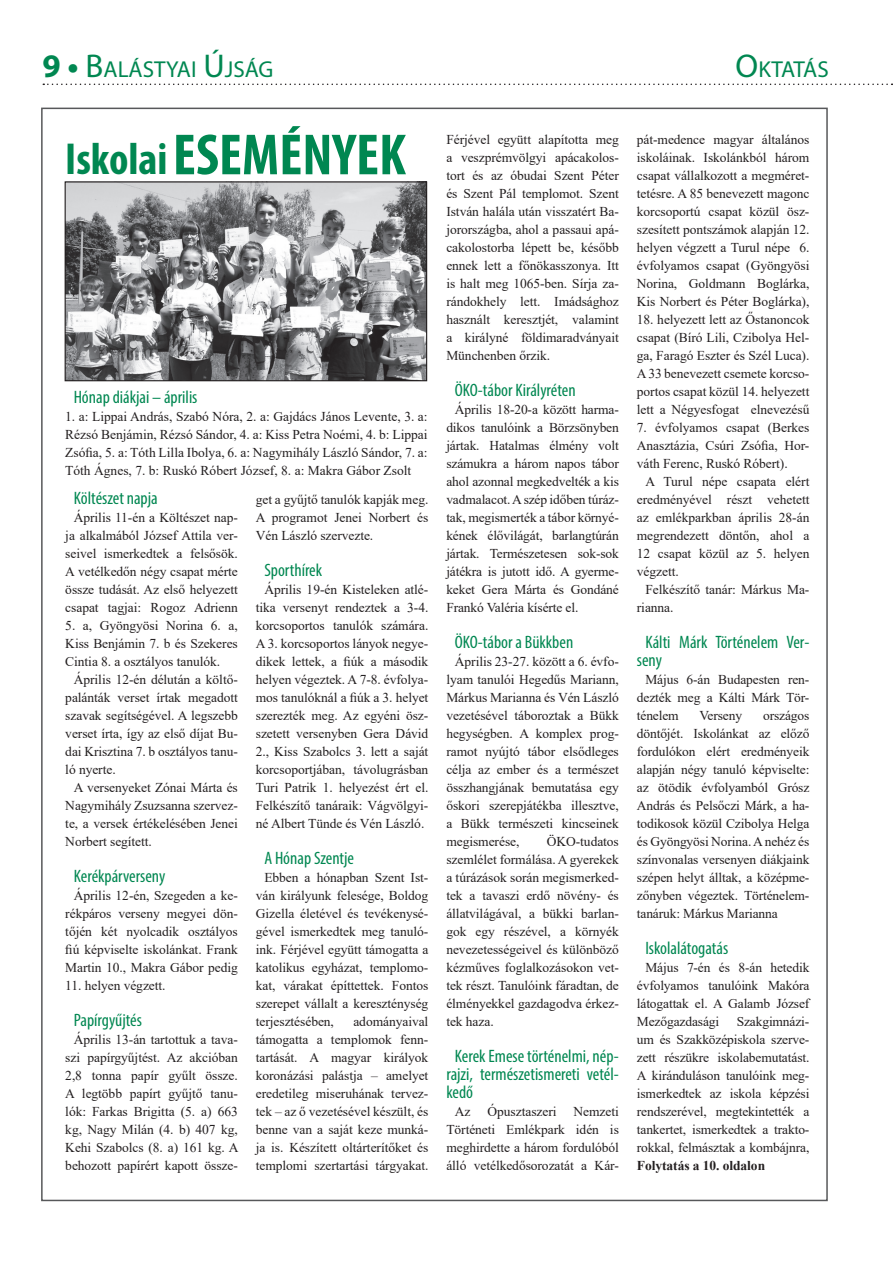
<style>
.page{position:relative;width:893px;height:1263px;background:#fff}
.page>*{position:absolute;margin:0;border:0;box-sizing:border-box;transform-origin:0 0}
.t1{font:700 condensed 58.5px "Myriad Pro";color:#008751}
.t2{font:23.1px "Myriad Pro";color:#008751}
.t3{font:condensed 18px/18px "Myriad Pro";color:#008751;text-align:justify}
.t4{font:13.5px/18px "Times New Roman";letter-spacing:-.005em;color:#231f20;text-align:justify}
.t5{font:700 13.5px "Times New Roman";letter-spacing:-.005em;color:#231f20}
.s1{font-weight:700;font-size:33px}
.s2{font-size:33px}
.s3{font-size:45px}
</style>
<div class="page">
<svg style="left:43px;top:84px;width:850px;height:1px"></svg>
<img style="left:67px;top:183px;width:358px;height:196px">
<div style="left:65px;top:181px;width:362px;height:200px;border:1px solid #231f20"></div>
<h2 class="t2" style="left:43px;top:55px;width:232px"><span class="s1">9 •</span> <span class="s2">B</span>ALÁSTYAI <span class="s2">Ú</span>JSÁG</h2>
<h2 class="t2" style="left:736px;top:55px;width:95px"><span class="s2">O</span>KTATÁS</h2>
<h1 class="t1" style="left:65px;top:118px;width:342px"><span class="s3">Iskolai</span>ESEMÉNYEK</h1>
<h3 class="t3" style="left:74px;top:388px;width:125px">Hónap diákjai – április</h3>
<p class="t4" style="left:65px;top:407px;width:364px">1. a: Lippai András, Szabó Nóra, 2. a: Gajdács János Levente, 3. a:<br>Rézsó Benjámin, Rézsó Sándor, 4. a: Kiss Petra Noémi, 4. b: Lippai Zsófia, 5. a: Tóth Lilla Ibolya, 6. a: Nagymihály László Sándor, 7. a:<br>Tóth Ágnes, 7. b: Ruskó Róbert József, 8. a: Makra Gábor Zsolt</p>
<h3 class="t3" style="left:74px;top:489px;width:85px">Költészet napja</h3>
<p class="t4" style="left:65px;top:508px;width:174px;text-indent:9px">Április 11-én a Költészet nap&shy;ja alkalmából József Attila ver&shy;seivel ismerkedtek a felsősök.<br>A vetélkedőn négy csapat mérte össze tudását. Az első helyezett csapat tagjai: Rogoz Adrienn</p>
<p class="t4" style="left:65px;top:616px;width:174px">5. a, Gyöngyösi Norina 6. a, Kiss Benjámin 7. b és Szekeres Cintia 8. a osztályos tanulók.</p>
<p class="t4" style="left:65px;top:670px;width:174px;text-indent:9px">Április 12-én délután a költő&shy;palánták verset írtak megadott szavak segítségével. A legszebb verset írta, így az első díjat Bu&shy;dai Krisztina 7. b osztályos tanu&shy;ló nyerte.</p>
<p class="t4" style="left:65px;top:778px;width:174px;text-indent:9px">A versenyeket Zónai Márta és Nagymihály Zsuzsanna szervez&shy;te, a versek értékelésében Jenei Norbert segített.</p>
<h3 class="t3" style="left:74px;top:867px;width:93px">Kerékpárverseny</h3>
<p class="t4" style="left:65px;top:886px;width:174px;text-indent:9px">Április 12-én, Szegeden a ke&shy;rékpáros verseny megyei dön&shy;tőjén két nyolcadik osztályos fiú képviselte iskolánkat. Frank Martin 10., Makra Gábor pedig</p>
<p class="t4" style="left:65px;top:976px;width:102px">11. helyen végzett.</p>
<h3 class="t3" style="left:74px;top:1011px;width:70px">Papírgyűjtés</h3>
<p class="t4" style="left:65px;top:1030px;width:175px;text-align:center">Április 13-án tartottuk a tava&shy;szi papírgyűjtést. Az akcióban<br>2,8 tonna papír gyűlt össze.<br>A legtöbb papírt gyűjtő tanu&shy;lók: Farkas Brigitta (5. a) 663 kg, Nagy Milán (4. b) 407 kg,<br>Kehi Szabolcs (8. a) 161 kg. A behozott papírért kapott össze-</p>
<p class="t4" style="left:256px;top:490px;width:174px">get a gyűjtő tanulók kapják meg.<br>A programot Jenei Norbert és Vén László szervezte.</p>
<h3 class="t3" style="left:264px;top:561px;width:59px">Sporthírek</h3>
<p class="t4" style="left:256px;top:580px;width:174px;text-indent:9px">Április 19-én Kisteleken atlé&shy;tika versenyt rendeztek a 3-4. korcsoportos tanulók számára.<br>A 3. korcsoportos lányok negye&shy;dikek lettek, a fiúk a második helyen végeztek. A 7-8. évfolya&shy;mos tanulóknál a fiúk a 3. helyet szerezték meg. Az egyéni ös - szetett versenyben Gera Dávid 2., Kiss Szabolcs 3. lett a saját korcsoportjában, távolugrásban Turi Patrik 1. helyezést ért el.<br>Felkészítő tanáraik: Vágvölgyi&shy;né Albert Tünde és Vén László.</p>
<h3 class="t3" style="left:264px;top:849px;width:91px">A Hónap Szentje</h3>
<p class="t4" style="left:256px;top:868px;width:174px;text-indent:9px">Ebben a hónapban Szent Ist&shy;ván királyunk felesége, Boldog Gizella életével és tevékenysé&shy;gével ismerkedtek meg tanuló&shy;ink. Férjével együtt támogatta a katolikus egyházat, templomo&shy;kat, várakat építtettek. Fontos szerepet vállalt a kereszténység terjesztésében,</p>
<p class="t4" style="left:256px;top:1012px;width:174px;text-indent:98px">adományaival támogatta a templomok fenn&shy;tartását. A magyar királyok koronázási palástja – amelyet eredetileg miseruhának tervez&shy;tek – az ő vezetésével készült, és benne van a saját keze munká&shy;ja is. Készített oltárterítőket és templomi szertartási tárgyakat.</p>
<p class="t4" style="left:446px;top:130px;width:174px">Férjével együtt alapította meg a veszprémvölgyi apácakolos&shy;tort és az óbudai Szent Péter és Szent Pál templomot. Szent István halála után visszatért Ba&shy;jorországba, ahol a passaui apá&shy;cakolostorba lépett be, később ennek lett a főnökasszonya. Itt is halt meg 1065-ben. Sírja za&shy;rándokhely lett. Imádsághoz használt keresztjét, valamint a királyné földimaradványait Münchenben őrzik.</p>
<h3 class="t3" style="left:455px;top:381px;width:122px">ÖKO-tábor Királyréten</h3>
<p class="t4" style="left:446px;top:400px;width:174px;text-indent:9px">Április 18-20-a között harma&shy;dikos tanulóink a Börzsönyben jártak. Hatalmas élmény volt számukra a három napos tábor ahol azonnal megkedvelték a kis vadmalacot. A szép időben túráz&shy;tak, megismerték a tábor környé&shy;kének élővilágát, barlangtúrán jártak. Természetesen sok-sok játékra is jutott idő. A gyerme&shy;keket Gera Márta és Gondáné Frankó Valéria kísérte el.</p>
<h3 class="t3" style="left:455px;top:633px;width:120px">ÖKO-tábor a Bükkben</h3>
<p class="t4" style="left:446px;top:652px;width:174px;text-indent:9px">Április 23-27. között a 6. évfo&shy;lyam tanulói Hegedűs Mariann, Márkus Marianna és Vén László vezetésével táboroztak a Bükk hegységben. A komplex prog&shy;ramot nyújtó tábor elsődleges célja az ember és a természet összhangjának bemutatása egy őskori szerepjátékba illesztve, a Bükk természeti kincseinek megismerése,</p>
<p class="t4" style="left:446px;top:832px;width:174px;text-indent:100px">ÖKO-tudatos szemlélet formálása. A gyerekek a túrázások során megismerked&shy;tek a tavaszi erdő növény- és állatvilágával, a bükki barlan&shy;gok egy részével, a környék nevezetességeivel és különböző kézműves foglalkozásokon vet&shy;tek részt. Tanulóink fáradtan, de élményekkel gazdagodva érkez&shy;tek haza.</p>
<h3 class="t3" style="left:446px;top:1047px;width:174px;text-indent:9px">Kerek Emese történelmi, nép&shy;rajzi, természetismereti vetél&shy;kedő</h3>
<p class="t4" style="left:455px;top:1102px;width:17px">Az</p>
<p class="t4" style="left:488px;top:1102px;width:70px">Ópusztaszeri</p>
<p class="t4" style="left:446px;top:1102px;width:174px;text-indent:127px">Nemzeti Történeti Emlékpark idén is meghirdette a három fordulóból álló vetélkedősorozatát a Kár-</p>
<p class="t4" style="left:637px;top:130px;width:174px">pát-medence magyar általános iskoláinak. Iskolánkból három csapat vállalkozott a megméret&shy;tetésre. A 85 benevezett magonc korcsoportú csapat közül ös - szesített pontszámok alapján 12. helyen végzett a Turul népe 6. évfolyamos csapat (Gyöngyösi Norina, Goldmann Boglárka, Kis Norbert és Péter Boglárka),</p>
<p class="t4" style="left:637px;top:310px;width:174px">18. helyezett lett az Őstanoncok csapat (Bíró Lili, Czibolya Hel&shy;ga, Faragó Eszter és Szél Luca).<br>A 33 benevezett csemete korcso&shy;portos csapat közül 14. helyezett lett a Négyesfogat elnevezésű</p>
<p class="t4" style="left:637px;top:418px;width:174px">7. évfolyamos csapat (Berkes Anasztázia, Csúri Zsófia, Hor&shy;váth Ferenc, Ruskó Róbert).</p>
<p class="t4" style="left:637px;top:472px;width:174px;text-indent:9px">A Turul népe csapata elért eredményével részt vehetett az emlékparkban április 28-án megrendezett döntőn, ahol a 12 csapat közül az 5. helyen végzett.</p>
<p class="t4" style="left:637px;top:580px;width:174px;text-indent:9px">Felkészítő tanár: Márkus Ma&shy;rianna.</p>
<h3 class="t3" style="left:637px;top:633px;width:174px;text-indent:8px">Kálti Márk Történelem Ver&shy;seny</h3>
<p class="t4" style="left:637px;top:670px;width:174px;text-indent:9px">Május 6-án Budapesten ren&shy;dezték meg a Kálti Márk Tör&shy;ténelem</p>
<p class="t4" style="left:637px;top:706px;width:174px;text-indent:126px">országos döntőjét. Iskolánkat az előző fordulókon elért eredményeik alapján négy tanuló képviselte: az ötödik évfolyamból Grósz András és Pelsőczi Márk, a ha&shy;todikosok közül Czibolya Helga és Gyöngyösi Norina. A nehéz és színvonalas versenyen diákjaink szépen helyt álltak, a középme&shy;zőnyben végeztek. Történelem&shy;tanáruk: Márkus Marianna</p>
<h3 class="t3" style="left:645px;top:939px;width:84px">Iskolalátogatás</h3>
<p class="t4" style="left:637px;top:958px;width:174px;text-indent:9px">Május 7-én és 8-án hetedik évfolyamos tanulóink Makóra látogattak el. A Galamb József Mezőgazdasági</p>
<p class="t4" style="left:699px;top:706px;width:44px">Verseny</p>
<p class="t4" style="left:637px;top:1012px;width:174px;text-indent:100px">Szakgimnázi&shy;um és Szakközépiskola szerve&shy;zett részükre iskolabemutatást.<br>A kiránduláson tanulóink meg&shy;ismerkedtek az iskola képzési rendszerével, megtekintették a tankertet, ismerkedtek a trakto&shy;rokkal, felmásztak a kombájnra,</p>
<p class="t5" style="left:637px;top:1156px;width:130px">Folytatás a 10. oldalon</p>
</div>
